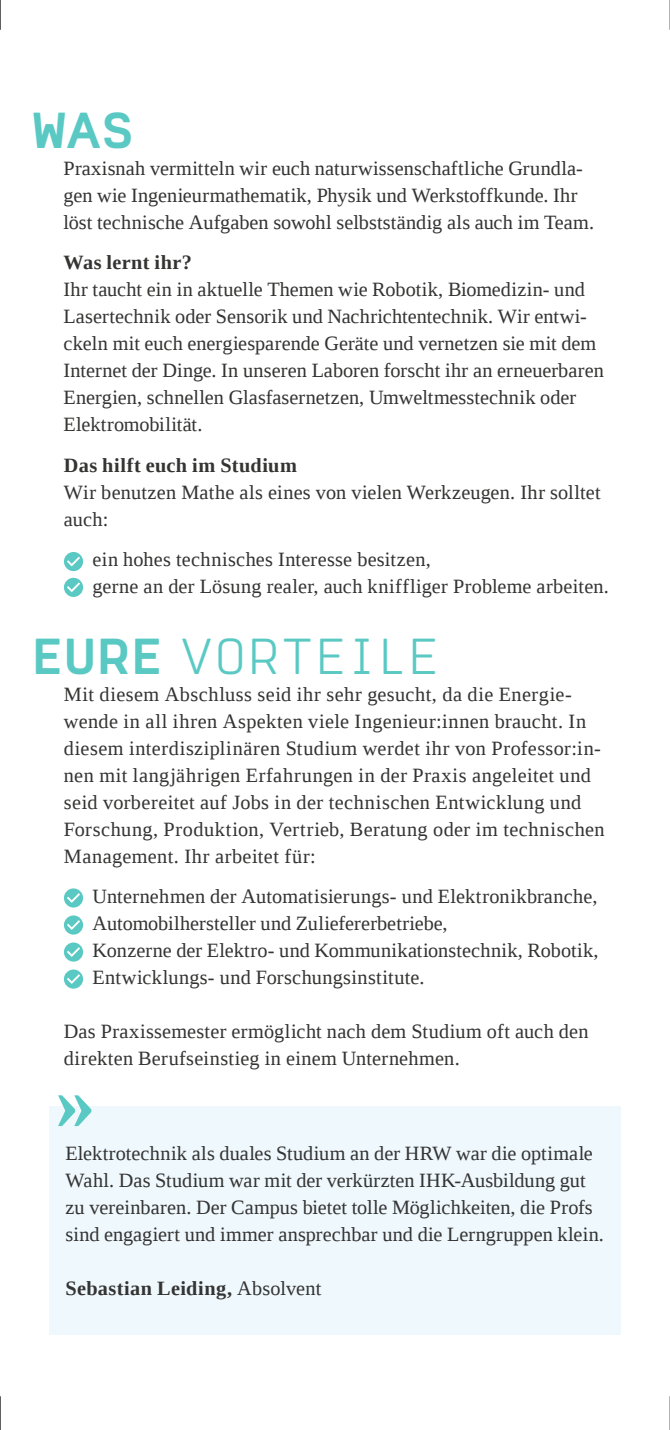
<style>
.page{position:relative;width:670px;height:1430px;background:#fff}
.page>*{position:absolute;margin:0;border:0;box-sizing:border-box;transform-origin:0 0}
.t1{font:700 81px "Liberation Serif";color:#5ac9c3}
.t2{font:49.5px "Normetica A";letter-spacing:-.01em;color:#5ac9c3}
.t3{font:49.5px "Normetica C";color:#5ac9c3}
.t4{font:20.25px/27px "Liberation Serif";letter-spacing:.01em;color:#343433}
.t5{font:700 20.25px "Liberation Serif";letter-spacing:.02em;color:#343433}
.s1{font-family:"Normetica C"}
.s2{font-weight:400}
</style>
<div class="page">
<div style="left:49px;top:1106px;width:572px;height:229px;background:#eff8fd"></div>
<div style="left:64px;top:552px;width:19px;height:19px;background:#5ac9c3;border-radius:50%"></div>
<svg style="left:67px;top:557px;width:13px;height:9px"></svg>
<div style="left:64px;top:578px;width:19px;height:19px;background:#5ac9c3;border-radius:50%"></div>
<svg style="left:67px;top:582px;width:13px;height:10px"></svg>
<div style="left:64px;top:888px;width:19px;height:20px;background:#5ac9c3;border-radius:50%"></div>
<svg style="left:67px;top:893px;width:13px;height:10px"></svg>
<div style="left:64px;top:970px;width:19px;height:19px;background:#5ac9c3;border-radius:50%"></div>
<svg style="left:67px;top:974px;width:13px;height:10px"></svg>
<div style="left:64px;top:942px;width:19px;height:20px;background:#5ac9c3;border-radius:50%"></div>
<svg style="left:67px;top:947px;width:13px;height:10px"></svg>
<div style="left:64px;top:915px;width:19px;height:20px;background:#5ac9c3;border-radius:50%"></div>
<svg style="left:67px;top:920px;width:13px;height:10px"></svg>
<hr style="left:0;top:0;width:1px;height:30px;background:#000">
<hr style="left:0;top:1396px;width:1px;height:34px;background:#000">
<hr style="left:669px;top:0;width:1px;height:30px;background:#000">
<hr style="left:669px;top:1396px;width:1px;height:34px;background:#000">
<h2 class="t3" style="left:32px;top:99px;width:103px">WAS</h2>
<p class="t4" style="left:64px;top:154px;width:532px">Praxisnah vermitteln wir euch naturwissenschaftliche Grundla&shy;gen wie Ingenieurmathematik, Physik und Werkstoffkunde. Ihr löst technische Aufgaben sowohl selbstständig als auch im Team.</p>
<p class="t5" style="left:64px;top:249px;width:130px">Was lernt ihr?</p>
<p class="t4" style="left:64px;top:276px;width:542px">Ihr taucht ein in aktuelle Themen wie Robotik, Biomedizin- und Lasertechnik oder Sensorik und Nachrichtentechnik. Wir entwi&shy;ckeln mit euch energiesparende Geräte und vernetzen sie mit dem Internet der Dinge. In unseren Laboren forscht ihr an erneuerbaren Energien, schnellen Glasfasernetzen, Umweltmesstechnik oder Elektromobilität.</p>
<p class="t5" style="left:64px;top:451px;width:234px">Das hilft euch im Studium</p>
<p class="t4" style="left:64px;top:478px;width:538px">Wir benutzen Mathe als eines von vielen Werkzeugen. Ihr solltet auch:</p>
<p class="t4" style="left:93px;top:546px;width:518px">ein hohes technisches Interesse besitzen,<br>gerne an der Lösung realer, auch kniffliger Probleme arbeiten.</p>
<h2 class="t2" style="left:30px;top:627px;width:411px"><span class="s1">EURE</span> VORTEILE</h2>
<p class="t4" style="left:64px;top:681px;width:542px">Mit diesem Abschluss seid ihr sehr gesucht, da die Energie&shy;wende in all ihren Aspekten viele Ingenieur:innen braucht. In diesem interdisziplinären Studium werdet ihr von Professor:in&shy;nen mit langjährigen Erfahrungen in der Praxis angeleitet und seid vorbereitet auf Jobs in der technischen Entwicklung und Forschung, Produktion, Vertrieb, Beratung oder im technischen Management. Ihr arbeitet für:</p>
<p class="t4" style="left:93px;top:883px;width:507px">Unternehmen der Automatisierungs- und Elektronikbranche, Automobilhersteller und Zuliefererbetriebe,<br>Konzerne der Elektro- und Kommunikationstechnik, Robotik, Entwicklungs- und Forschungsinstitute.</p>
<p class="t4" style="left:64px;top:1018px;width:526px">Das Praxissemester ermöglicht nach dem Studium oft auch den direkten Berufseinstieg in einem Unternehmen.</p>
<h1 class="t1" style="left:55px;top:1047px;width:42px">»</h1>
<p class="t4" style="left:65px;top:1140px;width:540px">Elektrotechnik als duales Studium an der HRW war die optimale Wahl. Das Studium war mit der verkürzten IHK-Ausbildung gut zu vereinbaren. Der Campus bietet tolle Möglichkeiten, die Profs sind engagiert und immer ansprechbar und die Lerngruppen klein.</p>
<p class="t5" style="left:65px;top:1275px;width:257px">Sebastian Leiding, <span class="s2">Absolvent</span></p>
</div>
